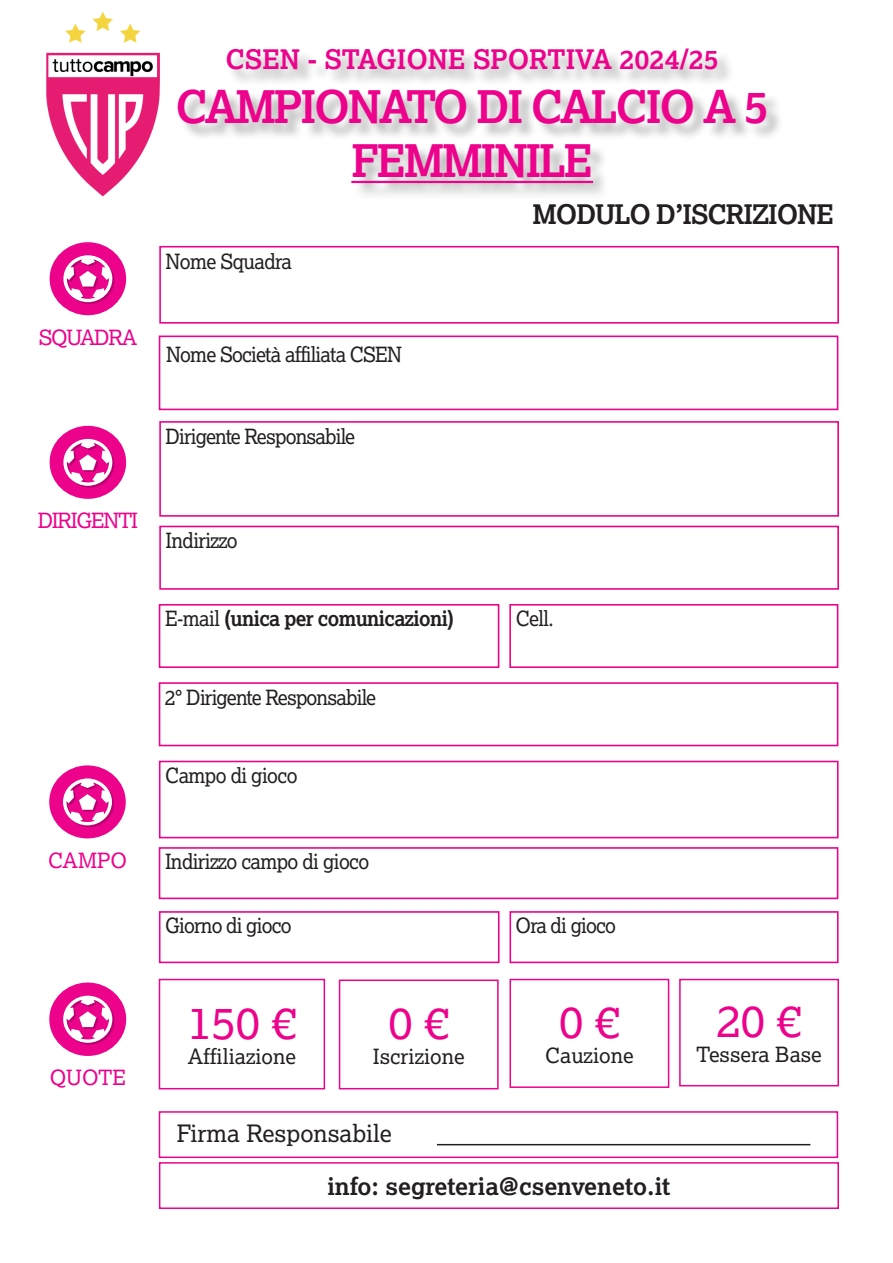
<style>
.page{position:relative;width:893px;height:1263px;background:#fff}
.page>*{position:absolute;margin:0;border:0;box-sizing:border-box;transform-origin:0 0}
.t1{font:700 45px/54px "Lexia Da Ma";letter-spacing:-.05em;color:#ed028c;text-align:center}
.t2{font:45px "Lexia Da Ma";color:#ed028c}
.t3{font:700 27px "Lexia Da Ma";color:#ed028c}
.t4{font:700 27px "Lexia Da Ma";letter-spacing:-.04em;color:#231f20}
.t5{font:700 24px "Lexia Da Ma";color:#231f20}
.t6{font:24px "Lexia Da Ma";color:#231f20}
.t7{font:21px "Lexia Da Ma";letter-spacing:-.03em;color:#231f20;scale:.94 1}
.t8{font:21px "Lexia Da Ma";color:#231f20}
.t9{font:700 21px "Lexia Da Ma";letter-spacing:-.03em;color:#231f20;scale:.94 1}
.t10{font:21px "Lexia Da Ma";letter-spacing:-.06em;color:#ed028c}
.s1{font-weight:400}
</style>
<div class="page">
<div style="left:159px;top:1111px;width:679px;height:47px;border:2px solid #ed028c"></div>
<img style="left:46px;top:12px;width:114px;height:185px">
<div style="left:159px;top:246px;width:680px;height:78px;border:2px solid #ed028c"></div>
<div style="left:159px;top:421px;width:680px;height:96px;border:2px solid #ed028c"></div>
<div style="left:159px;top:336px;width:679px;height:74px;border:2px solid #ed028c"></div>
<div style="left:159px;top:682px;width:679px;height:64px;border:2px solid #ed028c"></div>
<div style="left:159px;top:847px;width:679px;height:52px;border:2px solid #ed028c"></div>
<div style="left:159px;top:761px;width:680px;height:77px;border:2px solid #ed028c"></div>
<div style="left:159px;top:526px;width:680px;height:64px;border:2px solid #ed028c"></div>
<div style="left:509px;top:604px;width:329px;height:64px;border:2px solid #ed028c"></div>
<div style="left:159px;top:604px;width:340px;height:64px;border:2px solid #ed028c"></div>
<div style="left:509px;top:911px;width:330px;height:52px;border:2px solid #ed028c"></div>
<div style="left:159px;top:911px;width:341px;height:52px;border:2px solid #ed028c"></div>
<div style="left:159px;top:1162px;width:680px;height:47px;border:2px solid #ed028c"></div>
<div style="left:179px;top:50px;width:604px;height:150px;background:#231f20;opacity:.34"></div>
<hr style="left:351px;top:181px;width:242px;height:2px;background:#ed028c">
<svg style="left:48px;top:241px;width:80px;height:76px;fill:#ed028c"></svg>
<div style="left:47px;top:239px;width:82px;height:79px;border:3px solid #fff;border-radius:50%"></div>
<svg style="left:63px;top:255px;width:51px;height:49px"></svg>
<svg style="left:48px;top:424px;width:80px;height:76px;fill:#ed028c"></svg>
<div style="left:47px;top:423px;width:82px;height:79px;border:3px solid #fff;border-radius:50%"></div>
<svg style="left:63px;top:439px;width:51px;height:49px"></svg>
<div style="left:48px;top:764px;width:79px;height:76px;background:#ed028c;border-radius:50%"></div>
<div style="left:46px;top:762px;width:83px;height:79px;border:3px solid #fff;border-radius:50%"></div>
<svg style="left:63px;top:778px;width:51px;height:49px"></svg>
<hr style="left:437px;top:1144px;width:373px;height:1px;background:#231f20">
<div style="left:159px;top:979px;width:166px;height:110px;border:2px solid #ed028c"></div>
<div style="left:509px;top:979px;width:160px;height:109px;border:2px solid #ed028c"></div>
<div style="left:679px;top:979px;width:160px;height:107px;border:2px solid #ed028c"></div>
<svg style="left:48px;top:981px;width:80px;height:76px;fill:#ed028c"></svg>
<div style="left:46px;top:979px;width:83px;height:80px;border:3px solid #fff;border-radius:50%"></div>
<svg style="left:63px;top:996px;width:51px;height:49px"></svg>
<div style="left:339px;top:979px;width:160px;height:110px;border:2px solid #ed028c"></div>
<p class="t10" style="left:39px;top:325px;width:100px">SQUADRA</p>
<p class="t10" style="left:38px;top:509px;width:102px">DIRIGENTI</p>
<p class="t10" style="left:48px;top:848px;width:80px">CAMPO</p>
<p class="t10" style="left:50px;top:1066px;width:78px">QUOTE</p>
<p class="t3" style="left:225px;top:44px;width:495px">CSEN - STAGIONE SPORTIVA 2024/25</p>
<h1 class="t1" style="left:176px;top:81px;width:595px">CAMPIONATO DI CALCIO A 5<br>FEMMINILE</h1>
<p class="t7" style="left:166px;top:249px;width:136px">Nome Squadra</p>
<p class="t7" style="left:166px;top:343px;width:252px">Nome Società affiliata CSEN</p>
<p class="t7" style="left:165px;top:424px;width:203px">Dirigente Responsabile</p>
<p class="t7" style="left:166px;top:528px;width:78px">Indirizzo</p>
<p class="t4" style="left:533px;top:199px;width:303px">MODULO D’ISCRIZIONE</p>
<p class="t9" style="left:165px;top:607px;width:309px"><span class="s1">E-mail</span> (unica per comunicazioni)</p>
<p class="t7" style="left:516px;top:607px;width:42px">Cell.</p>
<p class="t7" style="left:165px;top:686px;width:226px">2° Dirigente Responsabile</p>
<p class="t7" style="left:165px;top:764px;width:142px">Campo di gioco</p>
<p class="t7" style="left:165px;top:850px;width:219px">Indirizzo campo di gioco</p>
<p class="t7" style="left:165px;top:914px;width:136px">Giorno di gioco</p>
<p class="t7" style="left:516px;top:914px;width:108px">Ora di gioco</p>
<h1 class="t2" style="left:187px;top:997px;width:111px">150 €</h1>
<p class="t8" style="left:188px;top:1044px;width:110px">Affiliazione</p>
<h1 class="t2" style="left:388px;top:997px;width:62px">0 €</h1>
<p class="t8" style="left:373px;top:1045px;width:93px">Iscrizione</p>
<p class="t6" style="left:177px;top:1120px;width:217px">Firma Responsabile</p>
<h1 class="t2" style="left:559px;top:996px;width:62px">0 €</h1>
<p class="t8" style="left:545px;top:1044px;width:90px">Cauzione</p>
<p class="t5" style="left:327px;top:1172px;width:345px">info: segreteria@csenveneto.it</p>
<h1 class="t2" style="left:717px;top:995px;width:86px">20 €</h1>
<p class="t8" style="left:696px;top:1043px;width:127px">Tessera Base</p>
</div>
